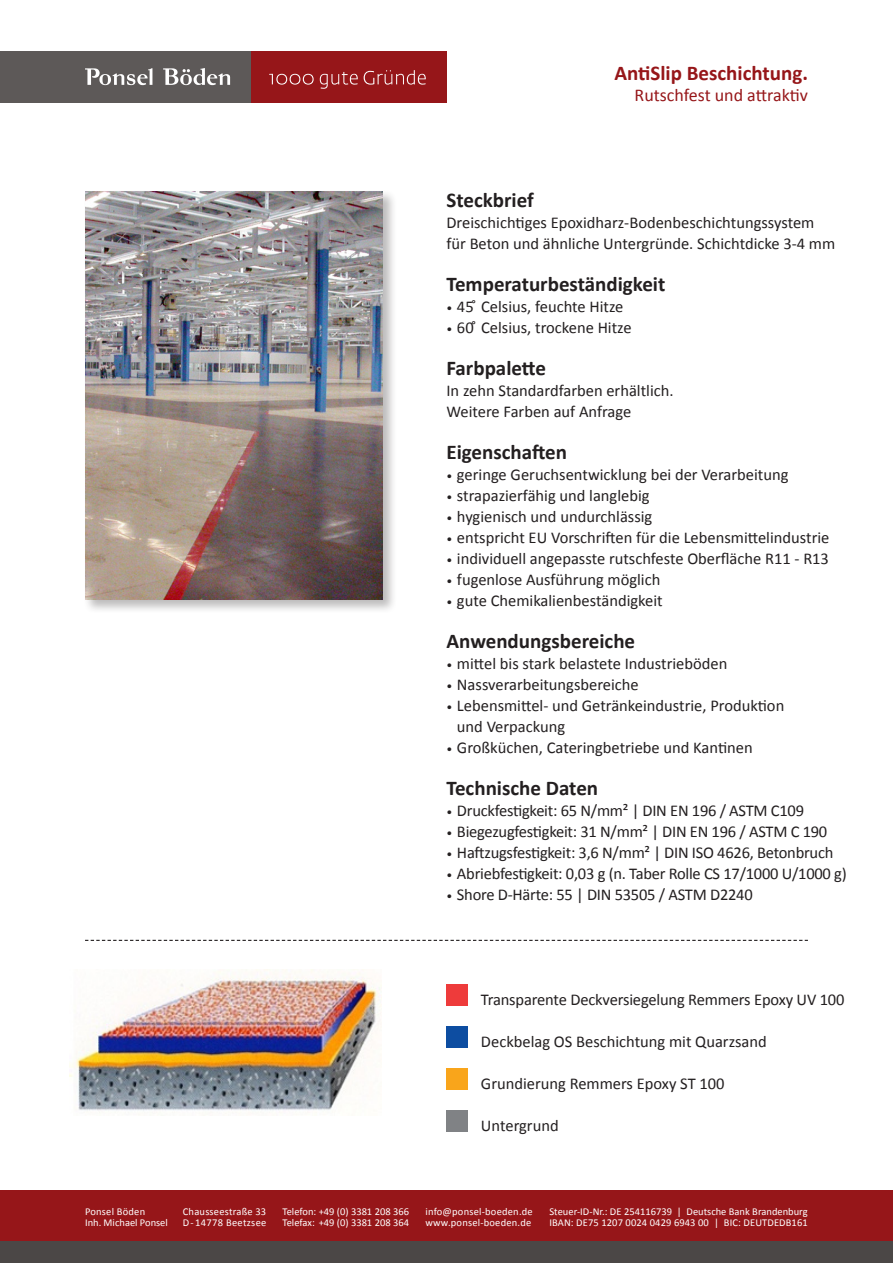
<style>
.page{position:relative;width:893px;height:1263px;background:#fff}
.page>*{position:absolute;margin:0;border:0;box-sizing:border-box;transform-origin:0 0}
.t1{font:700 21px "Calibri";color:#231f20}
.t2{font:700 21px "Calibri";color:#961619}
.t3{font:18px "Calibri";color:#961619}
.t4{font:16.5px "Calibri";color:#231f20}
.t5{font:10.5px "Calibri";letter-spacing:.01em;color:#fff}
.t6{font:10.5px "Calibri";letter-spacing:.03em;color:#fff}
.s1{font-size:12px}
</style>
<div class="page">
<div style="left:446px;top:984px;width:22px;height:21px;background:#ee3b3b"></div>
<div style="left:446px;top:1026px;width:22px;height:21px;background:#0d4da1"></div>
<div style="left:446px;top:1068px;width:22px;height:21px;background:#f9a51b"></div>
<div style="left:446px;top:1110px;width:22px;height:21px;background:#808285"></div>
<div style="left:0;top:1191px;width:893px;height:51px;background:#961619"></div>
<div style="left:0;top:1242px;width:893px;height:21px;background:#4b4746"></div>
<svg style="left:85px;top:940px;width:723px;height:1px"></svg>
<div style="left:243px;top:51px;width:203px;height:51px;background:#961619"></div>
<div style="left:0;top:51px;width:251px;height:51px;background:#5d5958"></div>
<svg style="left:163px;top:68px;width:67px;height:17px"></svg>
<svg style="left:85px;top:68px;width:67px;height:17px"></svg>
<svg style="left:269px;top:74px;width:45px;height:11px"></svg>
<svg style="left:320px;top:72px;width:38px;height:17px"></svg>
<svg style="left:364px;top:70px;width:62px;height:15px"></svg>
<div style="left:83px;top:189px;width:314px;height:425px;background:#231f20;opacity:.3"></div>
<img style="left:85px;top:191px;width:297px;height:409px">
<img style="left:69px;top:969px;width:312px;height:144px">
<p class="t2" style="left:614px;top:60px;width:195px">AntiSlip Beschichtung.</p>
<p class="t3" style="left:635px;top:84px;width:175px">Rutschfest und attraktiv</p>
<p class="t1" style="left:446px;top:187px;width:89px">Steckbrief</p>
<p class="t4" style="left:446px;top:212px;width:369px">Dreischichtiges Epoxidharz-Bodenbeschichtungssystem</p>
<p class="t4" style="left:446px;top:233px;width:390px">für Beton und ähnliche Untergründe. Schichtdicke 3-4 mm</p>
<p class="t1" style="left:446px;top:271px;width:220px">Temperaturbeständigkeit</p>
<p class="t4" style="left:446px;top:296px;width:178px"><span class="s1">•</span> 45 ̊Celsius, feuchte Hitze</p>
<p class="t4" style="left:446px;top:317px;width:187px"><span class="s1">•</span> 60 ̊Celsius, trockene Hitze</p>
<p class="t1" style="left:446px;top:355px;width:101px">Farbpalette</p>
<p class="t4" style="left:446px;top:380px;width:229px">In zehn Standardfarben erhältlich.</p>
<p class="t4" style="left:446px;top:401px;width:186px">Weitere Farben auf Anfrage</p>
<p class="t1" style="left:446px;top:439px;width:122px">Eigenschaften</p>
<p class="t4" style="left:446px;top:464px;width:344px"><span class="s1">•</span> geringe Geruchsentwicklung bei der Verarbeitung</p>
<p class="t4" style="left:446px;top:485px;width:205px"><span class="s1">•</span> strapazierfähig und langlebig</p>
<p class="t4" style="left:446px;top:506px;width:207px"><span class="s1">•</span> hygienisch und undurchlässig</p>
<p class="t4" style="left:446px;top:527px;width:384px"><span class="s1">•</span> entspricht EU Vorschriften für die Lebensmittelindustrie</p>
<p class="t4" style="left:446px;top:548px;width:384px"><span class="s1">•</span> individuell angepasste rutschfeste Oberfläche R11 - R13</p>
<p class="t4" style="left:446px;top:569px;width:215px"><span class="s1">•</span> fugenlose Ausführung möglich</p>
<p class="t4" style="left:446px;top:590px;width:218px"><span class="s1">•</span> gute Chemikalienbeständigkeit</p>
<p class="t1" style="left:446px;top:628px;width:190px">Anwendungsbereiche</p>
<p class="t4" style="left:446px;top:653px;width:282px"><span class="s1">•</span> mittel bis stark belastete Industrieböden</p>
<p class="t4" style="left:446px;top:674px;width:194px"><span class="s1">•</span> Nassverarbeitungsbereiche</p>
<p class="t4" style="left:446px;top:695px;width:339px"><span class="s1">•</span> Lebensmittel- und Getränkeindustrie, Produktion</p>
<p class="t4" style="left:457px;top:716px;width:110px">und Verpackung</p>
<p class="t4" style="left:446px;top:737px;width:308px"><span class="s1">•</span> Großküchen, Cateringbetriebe und Kantinen</p>
<p class="t1" style="left:446px;top:775px;width:153px">Technische Daten</p>
<p class="t4" style="left:446px;top:800px;width:359px"><span class="s1">•</span> Druckfestigkeit: 65 N/mm² | DIN EN 196 / ASTM C109</p>
<p class="t4" style="left:446px;top:821px;width:382px"><span class="s1">•</span> Biegezugfestigkeit: 31 N/mm² | DIN EN 196 / ASTM C 190</p>
<p class="t4" style="left:446px;top:842px;width:388px"><span class="s1">•</span> Haftzugsfestigkeit: 3,6 N/mm² | DIN ISO 4626, Betonbruch</p>
<p class="t4" style="left:446px;top:863px;width:402px"><span class="s1">•</span> Abriebfestigkeit: 0,03 g (n. Taber Rolle CS 17/1000 U/1000 g)</p>
<p class="t4" style="left:446px;top:884px;width:308px"><span class="s1">•</span> Shore D-Härte: 55 | DIN 53505 / ASTM D2240</p>
<p class="t4" style="left:481px;top:989px;width:365px">Transparente Deckversiegelung Remmers Epoxy UV 100</p>
<p class="t4" style="left:481px;top:1031px;width:287px">Deckbelag OS Beschichtung mit Quarzsand</p>
<p class="t4" style="left:481px;top:1073px;width:245px">Grundierung Remmers Epoxy ST 100</p>
<p class="t4" style="left:481px;top:1115px;width:79px">Untergrund</p>
<p class="t5" style="left:85px;top:1204px;width:62px">Ponsel Böden</p>
<p class="t5" style="left:85px;top:1215px;width:84px">Inh. Michael Ponsel</p>
<p class="t5" style="left:183px;top:1204px;width:85px">Chausseestraße 33</p>
<p class="t6" style="left:183px;top:1215px;width:85px">D - 14778 Beetzsee</p>
<p class="t5" style="left:283px;top:1204px;width:128px">Telefon: +49 (0) 3381 208 366</p>
<p class="t5" style="left:283px;top:1215px;width:128px">Telefax: +49 (0) 3381 208 364</p>
<p class="t5" style="left:425px;top:1204px;width:109px">info@ponsel-boeden.de</p>
<p class="t5" style="left:425px;top:1215px;width:107px">www.ponsel-boeden.de</p>
<p class="t5" style="left:549px;top:1204px;width:260px">Steuer-ID-Nr.: DE 254116739 | Deutsche Bank Brandenburg</p>
<p class="t5" style="left:549px;top:1215px;width:260px">IBAN: DE75 1207 0024 0429 6943 00 | BIC: DEUTDEDB161</p>
</div>
